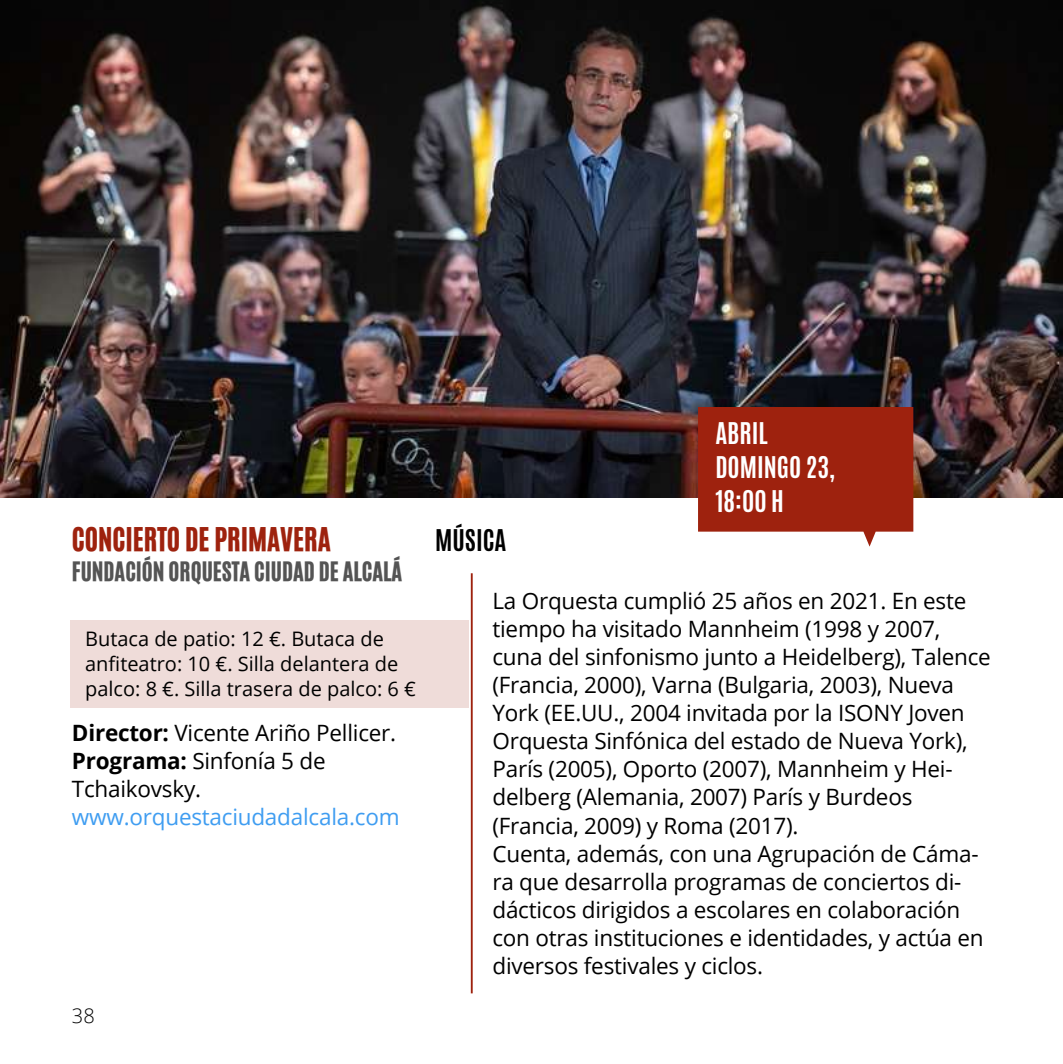
<style>
.page{position:relative;width:1063px;height:1064px;background:#fff}
.page>*{position:absolute;margin:0;border:0;box-sizing:border-box;transform-origin:0 0}
.t1{font:27.5px "CA Generated";color:#9e220e}
.t2{font:700 25px/33.8px "Antonio";color:#fff}
.t3{font:700 25px "Antonio";color:#000}
.t4{font:22.5px/28px "Open Sans";letter-spacing:-.01em;color:#000}
.t5{font:22.5px "CA Generated";color:#545454}
.t6{font:22.5px "Open Sans";letter-spacing:-.01em;color:#3f9df1}
.t7{font:20px/25px "Open Sans";color:#000}
.t8{font:300 20px "Open Sans";color:#000}
.s1{font-weight:700}
</style>
<div class="page">
<hr style="left:471px;top:573px;width:2px;height:420px;background:#9e220e">
<img style="left:0;top:0;width:1062px;height:497px">
<svg style="left:698px;top:407px;width:215px;height:139px;background:#a73826"></svg>
<div style="left:70px;top:620px;width:399px;height:87px;background:#efdcd9"></div>
<p class="t1" style="left:72px;top:519px;width:260px">CONCIERTO DE PRIMAVERA</p>
<p class="t5" style="left:72px;top:554px;width:332px">FUNDACIÓN ORQUESTA CIUDAD DE ALCALÁ</p>
<p class="t7" style="left:85px;top:625px;width:332px">Butaca de patio: 12 €. Butaca de anfiteatro: 10 €. Silla delantera de palco: 8 €. Silla trasera de palco: 6 €</p>
<p class="t4" style="left:72px;top:718px;width:326px"><span class="s1">Director:</span> Vicente Ariño Pellicer.<br><span class="s1">Programa:</span> Sinfonía 5 de<br>Tchaikovsky.</p>
<p class="t6" style="left:72px;top:801px;width:329px">www.orquestaciudadalcala.com</p>
<p class="t8" style="left:72px;top:1001px;width:24px">38</p>
<p class="t3" style="left:435px;top:522px;width:73px">MÚSICA</p>
<p class="t2" style="left:715px;top:416px;width:121px">ABRIL<br>DOMINGO 23,<br>18:00 H</p>
<p class="t4" style="left:492px;top:585px;width:500px">La Orquesta cumplió 25 años en 2021. En este tiempo ha visitado Mannheim (1998 y 2007, cuna del sinfonismo junto a Heidelberg), Talence (Francia, 2000), Varna (Bulgaria, 2003), Nueva York (EE.UU., 2004 invitada por la ISONY Joven Orquesta Sinfónica del estado de Nueva York), París (2005), Oporto (2007), Mannheim y Hei&shy;delberg (Alemania, 2007) París y Burdeos (Francia, 2009) y Roma (2017).<br>Cuenta, además, con una Agrupación de Cáma&shy;ra que desarrolla programas de conciertos di&shy;dácticos dirigidos a escolares en colaboración con otras instituciones e identidades, y actúa en diversos festivales y ciclos.</p>
</div>
